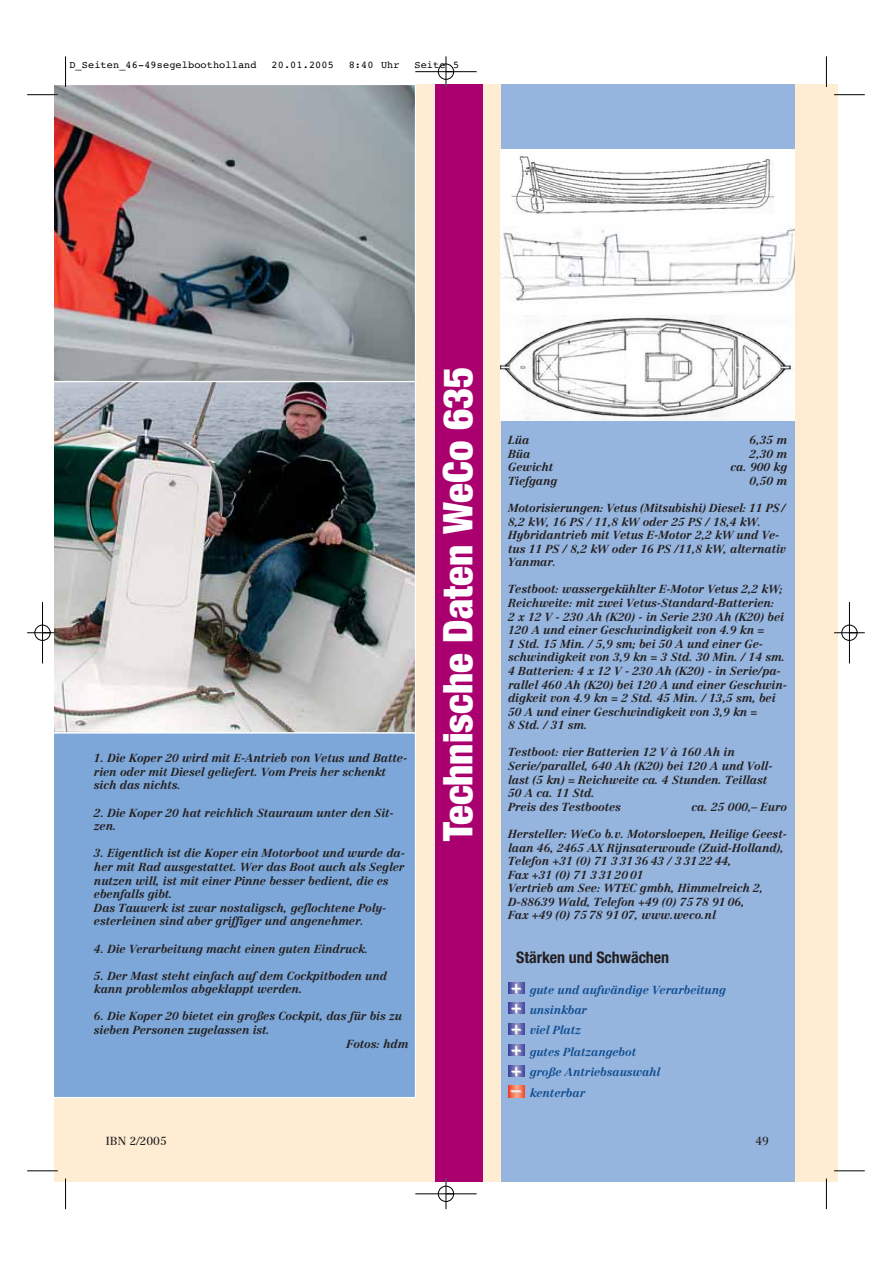
<style>
.page{position:relative;width:893px;height:1263px;background:#fff}
.page>*{position:absolute;margin:0;border:0;box-sizing:border-box;transform-origin:0 0}
.t1{font:900 condensed 40.95px "Helvetica Neue";color:#fff}
.t2{font:17.85px/21px "Helvetica";color:#fff;text-align:justify}
.t3{font:700 condensed 16.05px "Helvetica Neue";letter-spacing:-.005em;color:#231f20}
.t4{font:italic 700 11.55px/13.6px "Centennial";letter-spacing:-.005em;color:#231f20}
.t5{font:italic 700 11.55px/20.7px "Centennial";letter-spacing:-.005em;color:#124e90}
.t6{font:11.55px "Centennial";color:#231f20}
.t7{font:10.2px "Courier";letter-spacing:.01em;color:#000}
</style>
<div class="page">
<div style="left:54px;top:84px;width:783px;height:1098px;background:#ffedd3"></div>
<div style="left:501px;top:84px;width:293px;height:1098px;background:#95b5df"></div>
<div style="left:435px;top:84px;width:47px;height:1098px;background:#aa006f"></div>
<svg style="left:54px;top:84px;width:362px;height:297px;background:#9b8f92"></svg>
<img style="left:54px;top:381px;width:362px;height:351px">
<div style="left:54px;top:732px;width:362px;height:366px;background:#7da7d8"></div>
<svg style="left:508px;top:1003px;width:16px;height:11px"></svg>
<svg style="left:508px;top:1023px;width:16px;height:12px"></svg>
<svg style="left:508px;top:1045px;width:16px;height:11px"></svg>
<svg style="left:508px;top:1066px;width:16px;height:11px"></svg>
<svg style="left:508px;top:982px;width:16px;height:12px"></svg>
<svg style="left:508px;top:1086px;width:16px;height:11px"></svg>
<img style="left:501px;top:220px;width:293px;height:96px">
<svg style="left:501px;top:149px;width:293px;height:71px;background:#e7e7e7"></svg>
<svg style="left:501px;top:316px;width:293px;height:105px;background:#e5e5e5"></svg>
<hr style="left:65px;top:56px;width:1px;height:31px;background:#000">
<hr style="left:27px;top:94px;width:31px;height:1px;background:#000">
<hr style="left:826px;top:56px;width:1px;height:31px;background:#000">
<hr style="left:834px;top:94px;width:30px;height:1px;background:#000">
<hr style="left:65px;top:1179px;width:1px;height:30px;background:#000">
<hr style="left:27px;top:1171px;width:31px;height:1px;background:#000">
<hr style="left:826px;top:1179px;width:1px;height:30px;background:#000">
<hr style="left:834px;top:1171px;width:30px;height:1px;background:#000">
<hr style="left:27px;top:632px;width:31px;height:1px;background:#fff">
<hr style="left:834px;top:632px;width:30px;height:1px;background:#fff">
<hr style="left:415px;top:71px;width:61px;height:1px;background:#000">
<hr style="left:415px;top:1194px;width:61px;height:1px;background:#000">
<hr style="left:42px;top:602px;width:1px;height:61px;background:#000">
<hr style="left:849px;top:602px;width:1px;height:61px;background:#000">
<hr style="left:445px;top:56px;width:1px;height:31px;background:#000">
<hr style="left:445px;top:1178px;width:1px;height:31px;background:#000">
<hr style="left:27px;top:633px;width:31px;height:1px;background:#000">
<hr style="left:834px;top:633px;width:30px;height:1px;background:#000">
<div style="left:438px;top:64px;width:16px;height:16px;border:1px solid #000;border-radius:50%"></div>
<div style="left:438px;top:1186px;width:16px;height:16px;border:1px solid #000;border-radius:50%"></div>
<div style="left:35px;top:625px;width:15px;height:16px;border:1px solid #000;border-radius:50%"></div>
<div style="left:841px;top:625px;width:16px;height:16px;border:1px solid #000;border-radius:50%"></div>
<p class="t7" style="left:69px;top:61px;width:189px">D_Seiten_46-49segelbootholland</p>
<p class="t7" style="left:271px;top:61px;width:64px">20.01.2005</p>
<p class="t7" style="left:348px;top:61px;width:52px">8:40 Uhr</p>
<p class="t7" style="left:414px;top:61px;width:46px">Seite 5</p>
<p class="t4" style="left:94px;top:752px;width:315px">1. Die Koper 20 wird mit E-Antrieb von Vetus und Batte&shy;rien oder mit Diesel geliefert. Vom Preis her schenkt sich das nichts.</p>
<p class="t4" style="left:94px;top:807px;width:301px">2. Die Koper 20 hat reichlich Stauraum unter den Sit&shy;zen.</p>
<p class="t4" style="left:94px;top:847px;width:312px">3. Eigentlich ist die Koper ein Motorboot und wurde da&shy;her mit Rad ausgestattet. Wer das Boot auch als Segler nutzen will, ist mit einer Pinne besser bedient, die es ebenfalls gibt.<br>Das Tauwerk ist zwar nostaligsch, geflochtene Poly&shy;esterleinen sind aber griffiger und angenehmer.</p>
<p class="t4" style="left:94px;top:943px;width:276px">4. Die Verarbeitung macht einen guten Eindruck.</p>
<p class="t4" style="left:94px;top:970px;width:294px">5. Der Mast steht einfach auf dem Cockpitboden und kann problemlos abgeklappt werden.</p>
<p class="t4" style="left:94px;top:1010px;width:309px">6. Die Koper 20 bietet ein großes Cockpit, das für bis zu</p>
<p class="t4" style="left:94px;top:1024px;width:177px">sieben Personen zugelassen ist.</p>
<p class="t4" style="left:346px;top:1038px;width:63px">Fotos: hdm</p>
<h1 class="t1" style="left:443px;top:841px;width:476px;rotate:-90deg">Technische Daten WeCo 635</h1>
<p class="t4" style="left:508px;top:434px;width:23px">Lüa</p>
<p class="t4" style="left:749px;top:434px;width:39px">6,35 m</p>
<p class="t4" style="left:508px;top:448px;width:24px">Büa</p>
<p class="t4" style="left:749px;top:448px;width:39px">2,30 m</p>
<p class="t4" style="left:508px;top:461px;width:47px">Gewicht</p>
<p class="t4" style="left:730px;top:461px;width:58px">ca. 900 kg</p>
<p class="t4" style="left:508px;top:475px;width:51px">Tiefgang</p>
<p class="t4" style="left:749px;top:475px;width:39px">0,50 m</p>
<p class="t4" style="left:508px;top:502px;width:279px">Motorisierungen: Vetus (Mitsubishi) Diesel: 11 PS / 8,2 kW, 16 PS / 11,8 kW oder 25 PS / 18,4 kW.<br>Hybridantrieb mit Vetus E-Motor 2,2 kW und Ve&shy;tus 11 PS / 8,2 kW oder 16 PS /11,8 kW, alternativ Yanmar.</p>
<p class="t4" style="left:508px;top:583px;width:280px">Testboot: wassergekühlter E-Motor Vetus 2,2 kW; Reichweite: mit zwei Vetus-Standard-Batterien:<br>2 x 12 V - 230 Ah (K20) - in Serie 230 Ah (K20) bei 120 A und einer Geschwindigkeit von 4.9 kn =<br>1 Std. 15 Min. / 5,9 sm; bei 50 A und einer Ge&shy;schwindigkeit von 3,9 kn = 3 Std. 30 Min. / 14 sm.<br>4 Batterien: 4 x 12 V - 230 Ah (K20) - in Serie/pa&shy;rallel 460 Ah (K20) bei 120 A und einer Geschwin&shy;digkeit von 4.9 kn = 2 Std. 45 Min. / 13,5 sm, bei 50 A und einer Geschwindigkeit von 3,9 kn =<br>8 Std. / 31 sm.</p>
<p class="t4" style="left:508px;top:747px;width:266px">Testboot: vier Batterien 12 V à 160 Ah in Serie/parallel, 640 Ah (K20) bei 120 A und Voll&shy;last (5 kn) = Reichweite ca. 4 Stunden. Teillast 50 A ca. 11 Std.<br>Preis des Testbootes</p>
<p class="t4" style="left:691px;top:801px;width:97px">ca. 25 000,– Euro</p>
<p class="t4" style="left:508px;top:828px;width:280px">Hersteller: WeCo b.v. Motorsloepen, Heilige Geest&shy;laan 46, 2465 AX Rijnsaterwoude (Zuid-Holland), Telefon +31 (0) 71 3 31 36 43 / 3 31 22 44,<br>Fax +31 (0) 71 3 31 20 01<br>Vertrieb am See: WTEC gmbh, Himmelreich 2, D-88639 Wald, Telefon +49 (0) 75 78 91 06,<br>Fax +49 (0) 75 78 91 07, www.weco.nl</p>
<h3 class="t3" style="left:516px;top:951px;width:154px">Stärken und Schwächen</h3>
<p class="t5" style="left:529px;top:980px;width:198px">gute und aufwändige Verarbeitung unsinkbar<br>viel Platz<br>gutes Platzangebot<br>große Antriebsauswahl<br>kenterbar</p>
<h2 class="t2" style="left:510px;top:978px;width:12px">+</h2>
<h2 class="t2" style="left:510px;top:998px;width:12px">+ + + +</h2>
<h2 class="t2" style="left:511px;top:1081px;width:11px">–</h2>
<p class="t6" style="left:106px;top:1136px;width:63px">IBN 2/2005</p>
<p class="t6" style="left:755px;top:1136px;width:15px">49</p>
</div>
